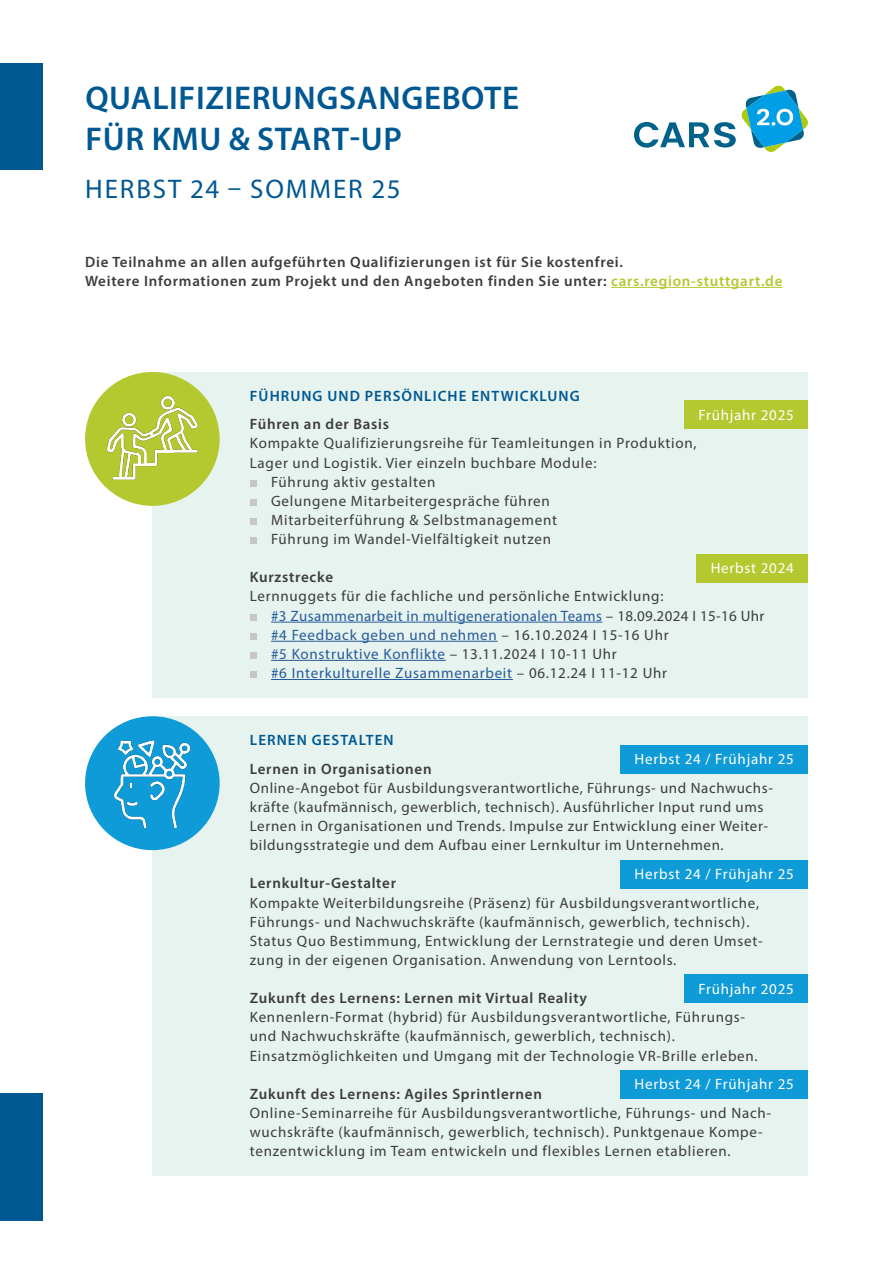
<style>
.page{position:relative;width:893px;height:1263px;background:#fff}
.page>*{position:absolute;margin:0;border:0;box-sizing:border-box;transform-origin:0 0}
.t1{font:600 33px/41.2px "Myriad Pro";letter-spacing:.02em;color:#005892}
.t2{font:27px "Myriad Pro";letter-spacing:.07em;color:#005892}
.t3{font:15px/19.2px "Myriad Pro";letter-spacing:.05em;color:#3c3c3b}
.t4{font:600 15px/19.2px "Myriad Pro";letter-spacing:.05em;color:#3c3c3b}
.t5{font:15px "Myriad Pro";letter-spacing:.05em;color:#fff}
.t6{font:600 15px "Myriad Pro";letter-spacing:.07em;color:#005892}
.s1{color:#b4c930}
.s2{color:#265b9b}
</style>
<div class="page">
<div style="left:0;top:64px;width:43px;height:106px;background:#005892"></div>
<div style="left:0;top:1093px;width:43px;height:127px;background:#005892"></div>
<div style="left:152px;top:372px;width:656px;height:325px;background:#e7f3ee"></div>
<div style="left:152px;top:716px;width:656px;height:459px;background:#e7f3ee"></div>
<img style="left:86px;top:372px;width:134px;height:134px">
<hr style="left:271px;top:622px;width:331px;height:1px;background:#265b9b">
<hr style="left:271px;top:641px;width:227px;height:1px;background:#265b9b">
<hr style="left:271px;top:660px;width:175px;height:1px;background:#265b9b">
<hr style="left:271px;top:679px;width:242px;height:1px;background:#265b9b">
<div style="left:250px;top:480px;width:7px;height:7px;background:#c6c6c6"></div>
<div style="left:250px;top:499px;width:7px;height:7px;background:#c6c6c6"></div>
<div style="left:250px;top:518px;width:7px;height:7px;background:#c6c6c6"></div>
<div style="left:250px;top:537px;width:7px;height:7px;background:#c6c6c6"></div>
<div style="left:250px;top:614px;width:7px;height:7px;background:#c6c6c6"></div>
<div style="left:250px;top:633px;width:7px;height:7px;background:#c6c6c6"></div>
<div style="left:250px;top:652px;width:7px;height:7px;background:#c6c6c6"></div>
<div style="left:250px;top:671px;width:7px;height:7px;background:#c6c6c6"></div>
<hr style="left:611px;top:287px;width:171px;height:1px;background:#b4c930">
<img style="left:85px;top:716px;width:134px;height:134px">
<div style="left:684px;top:401px;width:124px;height:28px;background:#b4c930"></div>
<div style="left:684px;top:974px;width:124px;height:29px;background:#0f9bd8"></div>
<div style="left:620px;top:745px;width:188px;height:29px;background:#0f9bd8"></div>
<div style="left:620px;top:860px;width:188px;height:28px;background:#0f9bd8"></div>
<div style="left:620px;top:1070px;width:188px;height:29px;background:#0f9bd8"></div>
<div style="left:697px;top:554px;width:111px;height:28px;background:#b4c930"></div>
<svg style="left:634px;top:86px;width:174px;height:66px"></svg>
<h1 class="t1" style="left:85px;top:78px;width:435px">QUALIFIZIERUNGSANGEBOTE<br>FÜR KMU &amp; START-UP</h1>
<h2 class="t2" style="left:85px;top:176px;width:317px">HERBST 24 – SOMMER 25</h2>
<p class="t4" style="left:85px;top:253px;width:699px">Die Teilnahme an allen aufgeführten Qualifizierungen ist für Sie kostenfrei.<br>Weitere Informationen zum Projekt und den Angeboten finden Sie unter: <span class="s1">cars.region-stuttgart.de</span></p>
<p class="t6" style="left:250px;top:388px;width:331px">FÜHRUNG UND PERSÖNLICHE ENTWICKLUNG</p>
<p class="t5" style="left:698px;top:407px;width:97px">Frühjahr 2025</p>
<p class="t4" style="left:250px;top:415px;width:141px">Führen an der Basis</p>
<p class="t3" style="left:250px;top:434px;width:448px">Kompakte Qualifizierungsreihe für Teamleitungen in Produktion,</p>
<p class="t3" style="left:250px;top:453px;width:348px">Lager und Logistik. Vier einzeln buchbare Module:</p>
<p class="t3" style="left:271px;top:473px;width:166px">Führung aktiv gestalten</p>
<p class="t3" style="left:271px;top:492px;width:280px">Gelungene Mitarbeitergespräche führen</p>
<p class="t3" style="left:271px;top:511px;width:287px">Mitarbeiterführung &amp; Selbstmanagement</p>
<p class="t3" style="left:271px;top:530px;width:281px">Führung im Wandel-Vielfältigkeit nutzen</p>
<p class="t4" style="left:250px;top:568px;width:85px">Kurzstrecke</p>
<p class="t3" style="left:271px;top:587px;width:495px;text-indent:-21px">Lernnuggets für die fachliche und persönliche Entwicklung:<br><span class="s2">#3 Zusammenarbeit in multigenerationalen Teams</span> – 18.09.2024 I 15-16 Uhr <span class="s2">#4 Feedback geben und nehmen</span> – 16.10.2024 I 15-16 Uhr<br><span class="s2">#5 Konstruktive Konflikte</span> – 13.11.2024 I 10-11 Uhr<br><span class="s2">#6 Interkulturelle Zusammenarbeit</span> – 06.12.24 I 11-12 Uhr</p>
<p class="t5" style="left:711px;top:560px;width:85px">Herbst 2024</p>
<p class="t6" style="left:250px;top:732px;width:145px">LERNEN GESTALTEN</p>
<p class="t5" style="left:634px;top:752px;width:161px">Herbst 24 / Frühjahr 25</p>
<p class="t4" style="left:250px;top:759px;width:183px">Lernen in Organisationen</p>
<p class="t3" style="left:250px;top:779px;width:525px">Online-Angebot für Ausbildungsverantwortliche, Führungs- und Nachwuchs&shy;kräfte (kaufmännisch, gewerblich, technisch). Ausführlicher Input rund ums Lernen in Organisationen und Trends. Impulse zur Entwicklung einer Weiter&shy;bildungsstrategie und dem Aufbau einer Lernkultur im Unternehmen.</p>
<p class="t4" style="left:250px;top:874px;width:148px">Lernkultur-Gestalter</p>
<p class="t3" style="left:250px;top:893px;width:514px">Kompakte Weiterbildungsreihe (Präsenz) für Ausbildungsverantwortliche, Führungs- und Nachwuchskräfte (kaufmännisch, gewerblich, technisch).<br>Status Quo Bestimmung, Entwicklung der Lernstrategie und deren Umset&shy;zung in der eigenen Organisation. Anwendung von Lerntools.</p>
<p class="t4" style="left:250px;top:989px;width:339px">Zukunft des Lernens: Lernen mit Virtual Reality</p>
<p class="t3" style="left:250px;top:1008px;width:509px">Kennenlern-Format (hybrid) für Ausbildungsverantwortliche, Führungs&shy;und Nachwuchskräfte (kaufmännisch, gewerblich, technisch).<br>Einsatzmöglichkeiten und Umgang mit der Technologie VR-Brille erleben.</p>
<p class="t4" style="left:250px;top:1084px;width:294px">Zukunft des Lernens: Agiles Sprintlernen</p>
<p class="t3" style="left:250px;top:1104px;width:523px">Online-Seminarreihe für Ausbildungsverantwortliche, Führungs- und Nach&shy;wuchskräfte (kaufmännisch, gewerblich, technisch). Punktgenaue Kompe&shy;tenzentwicklung im Team entwickeln und flexibles Lernen etablieren.</p>
<p class="t5" style="left:634px;top:866px;width:161px">Herbst 24 / Frühjahr 25</p>
<p class="t5" style="left:698px;top:981px;width:97px">Frühjahr 2025</p>
<p class="t5" style="left:634px;top:1077px;width:161px">Herbst 24 / Frühjahr 25</p>
</div>
